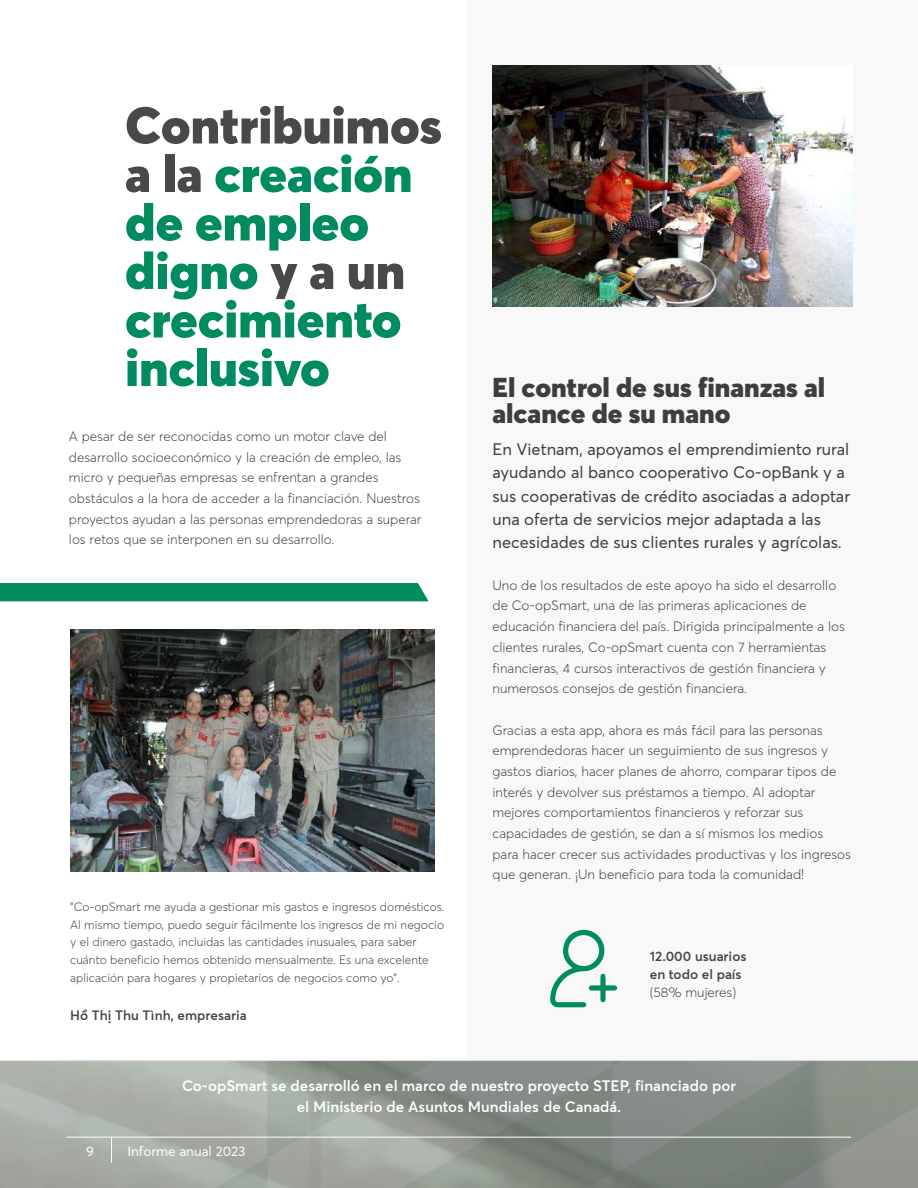
<style>
.page{position:relative;width:918px;height:1188px;background:#fff}
.page>*{position:absolute;margin:0;border:0;box-sizing:border-box;transform-origin:0 0}
.t1{font:900 51px/48.4px "Averta";color:#008c60}
.t2{font:900 27px/26.2px "Averta";color:#3e3e3e}
.t3{font:16.5px/23.4px "Averta";color:#3e3e3e}
.t4{font:600 15px/20.7px "Averta";color:#fff;text-align:center}
.t5{font:300 13.5px/20.7px "Averta";color:#474646}
.t6{font:600 13.5px/17.7px "Averta";color:#474646}
.t7{font:13.5px "Averta";color:#fff}
.t8{font:300 12px/17.7px "Averta";color:#474646}
.s1{color:#494949}
</style>
<div class="page">
<div style="left:468px;top:0;width:450px;height:1062px;background:#f8f8f8"></div>
<div style="left:0;top:583px;width:429px;height:18px;background:#008c60"></div>
<svg style="left:550px;top:929px;width:67px;height:78px"></svg>
<svg style="left:0;top:1061px;width:918px;height:127px;background:#939a93"></svg>
<img style="left:493px;top:66px;width:360px;height:240px">
<img style="left:71px;top:629px;width:363px;height:243px">
<h1 class="t1" style="left:125px;top:100px;width:318px"><span class="s1">Contribuimos a la</span> creación de empleo digno <span class="s1">y a un </span>crecimiento inclusivo</h1>
<p class="t5" style="left:69px;top:426px;width:354px">A pesar de ser reconocidas como un motor clave del desarrollo socioeconómico y la creación de empleo, las micro y pequeñas empresas se enfrentan a grandes obstáculos a la hora de acceder a la financiación. Nuestros proyectos ayudan a las personas emprendedoras a superar los retos que se interponen en su desarrollo.</p>
<p class="t8" style="left:70px;top:898px;width:376px">"Co-opSmart me ayuda a gestionar mis gastos e ingresos domésticos.<br>Al mismo tiempo, puedo seguir fácilmente los ingresos de mi negocio y el dinero gastado, incluidas las cantidades inusuales, para saber cuánto beneficio hemos obtenido mensualmente. Es una excelente aplicación para hogares y propietarios de negocios como yo".</p>
<p class="t6" style="left:70px;top:1006px;width:178px">Hồ Thị Thu Tình, empresaria</p>
<h2 class="t2" style="left:493px;top:374px;width:334px">El control de sus finanzas al alcance de su mano</h2>
<p class="t3" style="left:493px;top:437px;width:359px">En Vietnam, apoyamos el emprendimiento rural ayudando al banco cooperativo Co-opBank y a sus cooperativas de crédito asociadas a adoptar una oferta de servicios mejor adaptada a las necesidades de sus clientes rurales y agrícolas.</p>
<p class="t5" style="left:493px;top:575px;width:354px">Uno de los resultados de este apoyo ha sido el desarrollo de Co-opSmart, una de las primeras aplicaciones de educación financiera del país. Dirigida principalmente a los clientes rurales, Co-opSmart cuenta con 7 herramientas financieras, 4 cursos interactivos de gestión financiera y numerosos consejos de gestión financiera.</p>
<p class="t5" style="left:493px;top:719px;width:360px">Gracias a esta app, ahora es más fácil para las personas emprendedoras hacer un seguimiento de sus ingresos y gastos diarios, hacer planes de ahorro, comparar tipos de interés y devolver sus préstamos a tiempo. Al adoptar mejores comportamientos financieros y reforzar sus capacidades de gestión, se dan a sí mismos los medios para hacer crecer sus actividades productivas y los ingresos que generan. ¡Un beneficio para toda la comunidad!</p>
<p class="t6" style="left:650px;top:948px;width:98px">12.000 usuarios en todo el país</p>
<p class="t5" style="left:650px;top:982px;width:88px">(58% mujeres)</p>
<p class="t4" style="left:182px;top:1075px;width:555px">Co-opSmart se desarrolló en el marco de nuestro proyecto STEP, financiado por el Ministerio de Asuntos Mundiales de Canadá.</p>
<p class="t7" style="left:86px;top:1142px;width:9px">9</p>
<p class="t7" style="left:127px;top:1142px;width:120px">Informe anual 2023</p>
</div>
